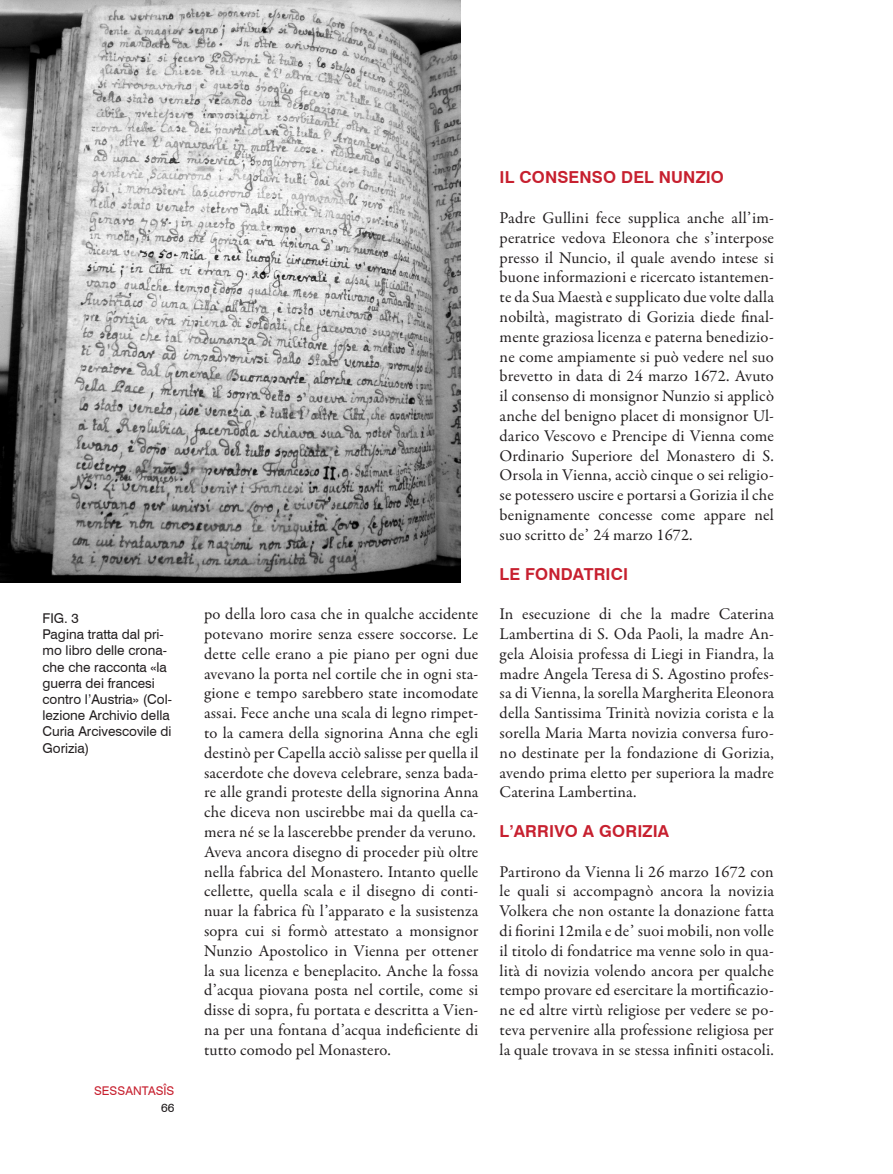
<style>
.page{position:relative;width:893px;height:1174px;background:#fff}
.page>*{position:absolute;margin:0;border:0;box-sizing:border-box;transform-origin:0 0}
.t1{font:16.5px/19.8px "Garamond Premr Pro";letter-spacing:.005em;color:#231f20;text-align:justify}
.t2{font:700 16.5px "Swiss 721 BT";letter-spacing:.01em;color:#c7202f}
.t3{font:13.5px/16.2px "Swiss 721 BT";color:#231f20}
.t4{font:12px "Swiss 721 BT";color:#c7202f}
.t5{font:12px "Swiss 721 BT";color:#231f20}
</style>
<div class="page">
<img style="left:0;top:0;width:461px;height:583px">
<p class="t3" style="left:43px;top:609px;width:38px">FIG. 3</p>
<p class="t3" style="left:43px;top:626px;width:131px">Pagina tratta dal pri&shy;mo libro delle crona&shy;che che racconta «la guerra dei francesi contro l’Austria» (Col&shy;lezione Archivio della<br>Curia Arcivescovile di<br>Gorizia)</p>
<p class="t4" style="left:94px;top:1082px;width:82px">SESSANTASÎS</p>
<p class="t5" style="left:161px;top:1099px;width:15px">66</p>
<p class="t1" style="left:204px;top:604px;width:276px">po della loro casa che in qualche accidente potevano morire senza essere soccorse. Le dette celle erano a pie piano per ogni due avevano la porta nel cortile che in ogni sta&shy;gione e tempo sarebbero state incomodate assai. Fece anche una scala di legno rimpet&shy;to la camera della signorina Anna che egli destinò per Capella acciò salisse per quella il sacerdote che doveva celebrare, senza bada&shy;re alle grandi proteste della signorina Anna che diceva non uscirebbe mai da quella ca&shy;mera né se la lascerebbe prender da veruno.</p>
<p class="t1" style="left:204px;top:842px;width:276px">Aveva ancora disegno di proceder più oltre nella fabrica del Monastero. Intanto quelle cellette, quella scala e il disegno di conti&shy;nuar la fabrica fù l’apparato e la susistenza sopra cui si formò attestato a monsignor Nunzio Apostolico in Vienna per ottener la sua licenza e beneplacito. Anche la fossa d’acqua piovana posta nel cortile, come si disse di sopra, fu portata e descritta a Vien&shy;na per una fontana d’acqua indeficiente di tutto comodo pel Monastero.</p>
<p class="t2" style="left:500px;top:166px;width:226px">IL CONSENSO DEL NUNZIO</p>
<p class="t1" style="left:500px;top:208px;width:276px">Padre Gullini fece supplica anche all’im&shy;peratrice vedova Eleonora che s’interpose presso il Nuncio, il quale avendo intese si buone informazioni e ricercato istantemen&shy;te da Sua Maestà e supplicato due volte dalla nobiltà, magistrato di Gorizia diede final&shy;mente graziosa licenza e paterna benedizio&shy;ne come ampiamente si può vedere nel suo brevetto in data di 24 marzo 1672. Avuto il consenso di monsignor Nunzio si applicò anche del benigno placet di monsignor Ul&shy;darico Vescovo e Prencipe di Vienna come Ordinario Superiore del Monastero di S.<br>Orsola in Vienna, acciò cinque o sei religio&shy;se potessero uscire e portarsi a Gorizia il che benignamente concesse come appare nel suo scritto de’ 24 marzo 1672.</p>
<p class="t2" style="left:500px;top:562px;width:130px">LE FONDATRICI</p>
<p class="t1" style="left:500px;top:604px;width:276px">In esecuzione di che la madre Caterina Lambertina di S. Oda Paoli, la madre An&shy;gela Aloisia professa di Liegi in Fiandra, la madre Angela Teresa di S. Agostino profes&shy;sa di Vienna, la sorella Margherita Eleonora della Santissima Trinità novizia corista e la sorella Maria Marta novizia conversa furo&shy;no destinate per la fondazione di Gorizia, avendo prima eletto per superiora la madre Caterina Lambertina.</p>
<p class="t2" style="left:500px;top:819px;width:171px">L’ARRIVO A GORIZIA</p>
<p class="t1" style="left:500px;top:862px;width:276px">Partirono da Vienna li 26 marzo 1672 con le quali si accompagnò ancora la novizia Volkera che non ostante la donazione fatta di fiorini 12mila e de’ suoi mobili, non volle il titolo di fondatrice ma venne solo in qua&shy;lità di novizia volendo ancora per qualche tempo provare ed esercitare la mortificazio&shy;ne ed altre virtù religiose per vedere se po&shy;teva pervenire alla professione religiosa per la quale trovava in se stessa infiniti ostacoli.</p>
</div>
